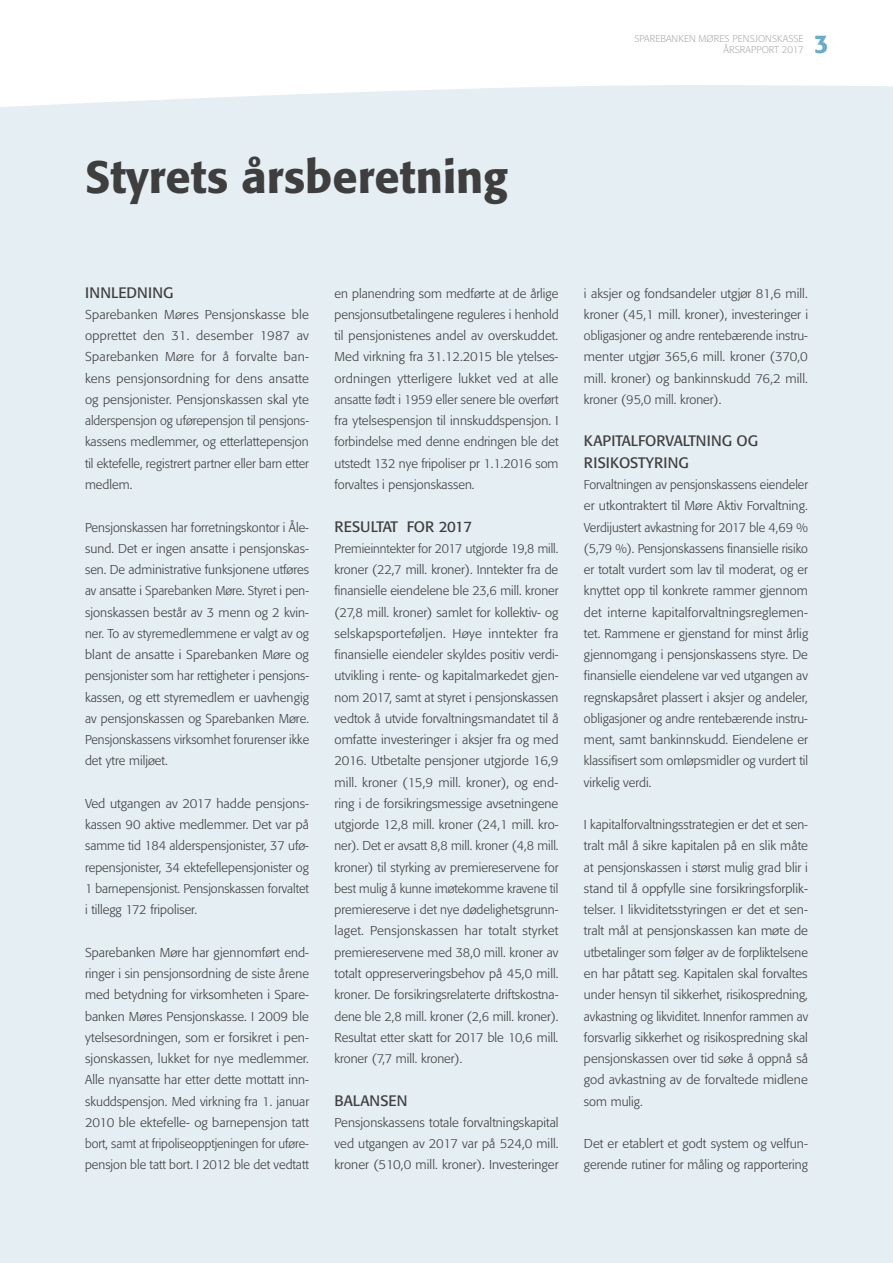
<style>
.page{position:relative;width:893px;height:1263px;background:#fff}
.page>*{position:absolute;margin:0;border:0;box-sizing:border-box;transform-origin:0 0}
.t1{font:500 45px "Formata";color:#3e3e3f}
.t2{font:500 25.5px "Formata";color:#6aacc8}
.t3{font:15px/21.3px "Formata";color:#3e3e3f}
.t4{font:15px "Formata";letter-spacing:.02em;color:#3e3e3f}
.t5{font:300 12.75px/21.3px "Formata";color:#3e3e3f;text-align:justify}
.t6{font:300 9.75px/10.5px "Formata";color:#aaaeb0;text-align:right}
</style>
<div class="page">
<div style="left:0;top:85px;width:893px;height:1178px;background:#e5eef2"></div>
<p class="t6" style="left:634px;top:34px;width:171px">SPAREBANKEN MØRES PENSJONSKASSE<br>ÅRSRAPPORT 2017</p>
<h2 class="t2" style="left:814px;top:29px;width:16px">3</h2>
<h1 class="t1" style="left:85px;top:150px;width:424px">Styrets årsberetning</h1>
<p class="t4" style="left:85px;top:283px;width:90px">INNLEDNING</p>
<p class="t5" style="left:85px;top:304px;width:225px">Sparebanken Møres Pensjonskasse ble opprettet den 31. desember 1987 av Sparebanken Møre for å forvalte ban&shy;kens pensjonsordning for dens ansatte og pensjonister. Pensjonskassen skal yte alderspensjon og uførepensjon til pensjons&shy;kassens medlemmer, og etterlattepensjon til ektefelle, registrert partner eller barn etter medlem.</p>
<p class="t5" style="left:85px;top:516px;width:226px">Pensjonskassen har forretningskontor i Åle&shy;sund. Det er ingen ansatte i pensjonskas&shy;sen. De administrative funksjonene utføres av ansatte i Sparebanken Møre. Styret i pen&shy;sjonskassen består av 3 menn og 2 kvin&shy;ner. To av styremedlemmene er valgt av og blant de ansatte i Sparebanken Møre og pensjonister som har rettigheter i pensjons&shy;kassen, og ett styremedlem er uavhengig av pensjonskassen og Sparebanken Møre.<br>Pensjonskassens virksomhet forurenser ikke det ytre miljøet.</p>
<p class="t5" style="left:85px;top:793px;width:225px">Ved utgangen av 2017 hadde pensjons&shy;kassen 90 aktive medlemmer. Det var på samme tid 184 alderspensjonister, 37 ufø&shy;repensjonister, 34 ektefellepensjonister og 1 barnepensjonist. Pensjonskassen forvaltet i tillegg 172 fripoliser.</p>
<p class="t5" style="left:85px;top:942px;width:226px">Sparebanken Møre har gjennomført end&shy;ringer i sin pensjonsordning de siste årene med betydning for virksomheten i Spare&shy;banken Møres Pensjonskasse. I 2009 ble ytelsesordningen, som er forsikret i pen&shy;sjonskassen, lukket for nye medlemmer.<br>Alle nyansatte har etter dette mottatt inn&shy;skuddspensjon. Med virkning fra 1. januar 2010 ble ektefelle- og barnepensjon tatt bort, samt at fripoliseopptjeningen for uføre&shy;pensjon ble tatt bort. I 2012 ble det vedtatt</p>
<p class="t5" style="left:334px;top:283px;width:226px">en planendring som medførte at de årlige pensjonsutbetalingene reguleres i henhold til pensjonistenes andel av overskuddet.<br>Med virkning fra 31.12.2015 ble ytelses&shy;ordningen ytterligere lukket ved at alle ansatte født i 1959 eller senere ble overført fra ytelsespensjon til innskuddspensjon. I forbindelse med denne endringen ble det utstedt 132 nye fripoliser pr 1.1.2016 som forvaltes i pensjonskassen.</p>
<p class="t3" style="left:334px;top:515px;width:139px">RESULTAT FOR 2017</p>
<p class="t5" style="left:334px;top:538px;width:226px">Premieinntekter for 2017 utgjorde 19,8 mill. kroner (22,7 mill. kroner). Inntekter fra de finansielle eiendelene ble 23,6 mill. kroner (27,8 mill. kroner) samlet for kollektiv- og selskapsporteføljen. Høye inntekter fra finansielle eiendeler skyldes positiv verdi&shy;utvikling i rente- og kapitalmarkedet gjen&shy;nom 2017, samt at styret i pensjonskassen vedtok å utvide forvaltningsmandatet til å omfatte investeringer i aksjer fra og med 2016. Utbetalte pensjoner utgjorde 16,9 mill. kroner (15,9 mill. kroner), og end&shy;ring i de forsikringsmessige avsetningene utgjorde 12,8 mill. kroner (24,1 mill. kro&shy;ner). Det er avsatt 8,8 mill. kroner (4,8 mill. kroner) til styrking av premiereservene for best mulig å kunne imøtekomme kravene til premiereserve i det nye dødelighetsgrunn&shy;laget. Pensjonskassen har totalt styrket premiereservene med 38,0 mill. kroner av totalt oppreserveringsbehov på 45,0 mill. kroner. De forsikringsrelaterte driftskostna&shy;dene ble 2,8 mill. kroner (2,6 mill. kroner).<br>Resultat etter skatt for 2017 ble 10,6 mill. kroner (7,7 mill. kroner).</p>
<p class="t3" style="left:334px;top:1089px;width:74px">BALANSEN</p>
<p class="t5" style="left:334px;top:1112px;width:226px">Pensjonskassens totale forvaltningskapital ved utgangen av 2017 var på 524,0 mill. kroner (510,0 mill. kroner). Investeringer</p>
<p class="t5" style="left:584px;top:283px;width:226px">i aksjer og fondsandeler utgjør 81,6 mill. kroner (45,1 mill. kroner), investeringer i obligasjoner og andre rentebærende instru&shy;menter utgjør 365,6 mill. kroner (370,0 mill. kroner) og bankinnskudd 76,2 mill. kroner (95,0 mill. kroner).</p>
<p class="t3" style="left:584px;top:430px;width:176px">KAPITALFORVALTNING OG<br>RISIKOSTYRING</p>
<p class="t5" style="left:584px;top:474px;width:226px">Forvaltningen av pensjonskassens eiendeler er utkontraktert til Møre Aktiv Forvaltning.<br>Verdijustert avkastning for 2017 ble 4,69 % (5,79 %). Pensjonskassens finansielle risiko er totalt vurdert som lav til moderat, og er knyttet opp til konkrete rammer gjennom det interne kapitalforvaltningsreglemen&shy;tet. Rammene er gjenstand for minst årlig gjennomgang i pensjonskassens styre. De finansielle eiendelene var ved utgangen av regnskapsåret plassert i aksjer og andeler, obligasjoner og andre rentebærende instru&shy;ment, samt bankinnskudd. Eiendelene er klassifisert som omløpsmidler og vurdert til virkelig verdi.</p>
<p class="t5" style="left:584px;top:814px;width:226px">I kapitalforvaltningsstrategien er det et sen&shy;tralt mål å sikre kapitalen på en slik måte at pensjonskassen i størst mulig grad blir i stand til å oppfylle sine forsikringsforplik&shy;telser. I likviditetsstyringen er det et sen&shy;tralt mål at pensjonskassen kan møte de utbetalinger som følger av de forpliktelsene en har påtatt seg. Kapitalen skal forvaltes under hensyn til sikkerhet, risikospredning, avkastning og likviditet. Innenfor rammen av forsvarlig sikkerhet og risikospredning skal pensjonskassen over tid søke å oppnå så god avkastning av de forvaltede midlene som mulig.</p>
<p class="t5" style="left:584px;top:1133px;width:225px">Det er etablert et godt system og velfun&shy;gerende rutiner for måling og rapportering</p>
</div>
